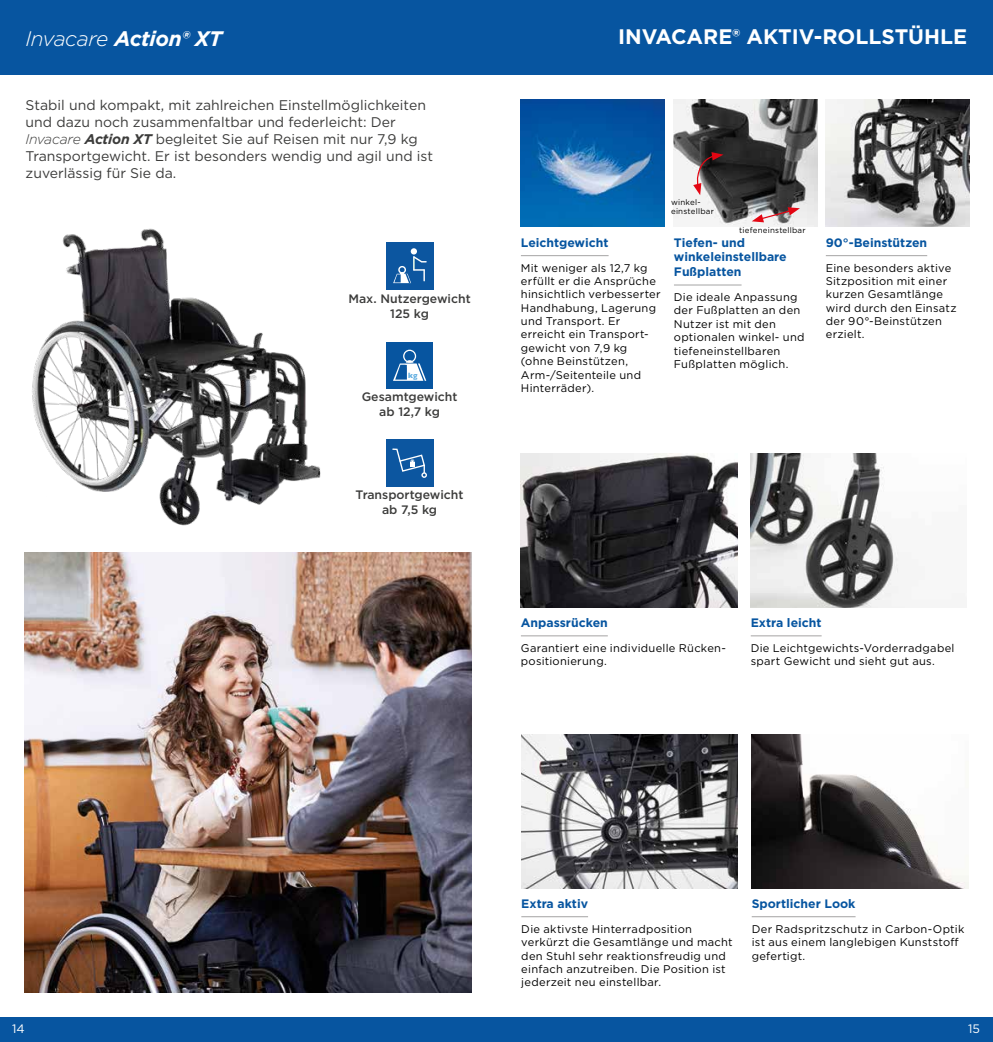
<style>
.page{position:relative;width:993px;height:1042px;background:#fff}
.page>*{position:absolute;margin:0;border:0;box-sizing:border-box;transform-origin:0 0}
.t1{font:700 21px "Gotham";color:#fff}
.t2{font:italic 700 21px "Gotham";letter-spacing:-.015em;color:#fff}
.t3{font:14px/16.8px "Gotham";color:#3c3c3b}
.t4{font:700 12.25px/14.7px "Gotham";color:#0755a0}
.t5{font:500 12.25px/14.7px "Gotham";color:#3c3c3b;text-align:center}
.t6{font:12.25px "Gotham";color:#fff}
.t7{font:11.2px/13.3px "Gotham";letter-spacing:.025em;color:#000}
.t8{font:8.05px/8.6px "Gotham";letter-spacing:.025em;color:#000}
.t9{font:700 7.88px "Gill Sans";color:#5dace0}
.s1{font-weight:300}
.s2{font-weight:300;font-style:italic}
.s3{font-weight:700;font-style:italic}
</style>
<div class="page">
<div style="left:0;top:1017px;width:992px;height:25px;background:#0755a0"></div>
<div style="left:0;top:0;width:992px;height:74px;background:#0755a0"></div>
<img style="left:673px;top:99px;width:144px;height:128px">
<div style="left:386px;top:242px;width:47px;height:47px;background:#0c56a0"></div>
<div style="left:410px;top:248px;width:7px;height:6px;background:#fff;border-radius:50%"></div>
<svg style="left:393px;top:256px;width:34px;height:27px"></svg>
<div style="left:386px;top:342px;width:47px;height:47px;background:#0755a0"></div>
<svg style="left:393px;top:350px;width:33px;height:31px"></svg>
<div style="left:386px;top:440px;width:47px;height:47px;background:#0c56a0"></div>
<svg style="left:392px;top:448px;width:35px;height:30px"></svg>
<img style="left:25px;top:553px;width:446px;height:439px">
<hr style="left:520px;top:255px;width:88px;height:1px;background:#b2b1b1">
<hr style="left:673px;top:284px;width:68px;height:2px;background:#b2b1b1">
<hr style="left:825px;top:255px;width:101px;height:1px;background:#b2b1b1">
<hr style="left:520px;top:635px;width:87px;height:1px;background:#b2b1b1">
<img style="left:750px;top:453px;width:155px;height:154px">
<hr style="left:750px;top:635px;width:71px;height:1px;background:#b2b1b1">
<hr style="left:521px;top:916px;width:67px;height:1px;background:#b2b1b1">
<img style="left:32px;top:228px;width:289px;height:298px">
<img style="left:520px;top:99px;width:144px;height:128px">
<svg style="left:751px;top:207px;width:48px;height:15px"></svg>
<svg style="left:693px;top:152px;width:30px;height:43px"></svg>
<img style="left:825px;top:99px;width:143px;height:128px">
<img style="left:520px;top:453px;width:217px;height:155px">
<img style="left:521px;top:734px;width:216px;height:154px">
<hr style="left:751px;top:916px;width:104px;height:1px;background:#b2b1b1">
<img style="left:751px;top:734px;width:216px;height:154px">
<h1 class="t2" style="left:26px;top:24px;width:198px"><span class="s1">Invacare</span> Action® XT</h1>
<p class="t3" style="left:26px;top:97px;width:409px">Stabil und kompakt, mit zahlreichen Einstellmöglichkeiten und dazu noch zusammenfaltbar und federleicht: Der <span class="s2">Invacare</span> <span class="s3">Action XT</span> begleitet Sie auf Reisen mit nur 7,9 kg Transportgewicht. Er ist besonders wendig und agil und ist zuverlässig für Sie da.</p>
<p class="t5" style="left:348px;top:291px;width:124px">Max. Nutzergewicht<br>125 kg</p>
<p class="t9" style="left:408px;top:369px;width:11px">kg</p>
<p class="t5" style="left:361px;top:389px;width:97px">Gesamtgewicht ab 12,7 kg</p>
<p class="t5" style="left:355px;top:487px;width:109px">Transportgewicht ab 7,5 kg</p>
<h1 class="t1" style="left:618px;top:23px;width:350px">INVACARE® AKTIV-ROLLSTÜHLE</h1>
<p class="t4" style="left:520px;top:235px;width:89px">Leichtgewicht</p>
<p class="t7" style="left:520px;top:261px;width:141px">Mit weniger als 12,7 kg erfüllt er die Ansprüche hinsichtlich verbesserter<br>Handhabung, Lagerung und Transport. Er erreicht ein Transport&shy;gewicht von 7,9 kg (ohne Beinstützen,<br>Arm-/Seitenteile und<br>Hinterräder).</p>
<p class="t8" style="left:671px;top:198px;width:44px">winkel&shy;einstellbar</p>
<p class="t8" style="left:739px;top:226px;width:68px">tiefeneinstellbar</p>
<p class="t4" style="left:673px;top:235px;width:114px">Tiefen- und winkeleinstellbare<br>Fußplatten</p>
<p class="t7" style="left:673px;top:290px;width:132px">Die ideale Anpassung der Fußplatten an den<br>Nutzer ist mit den optionalen winkel- und tiefeneinstellbaren<br>Fußplatten möglich.</p>
<p class="t4" style="left:825px;top:235px;width:103px">90°-Beinstützen</p>
<p class="t7" style="left:825px;top:261px;width:132px">Eine besonders aktive<br>Sitzposition mit einer kurzen Gesamtlänge wird durch den Einsatz der 90°-Beinstützen erzielt.</p>
<p class="t4" style="left:520px;top:615px;width:88px">Anpassrücken</p>
<p class="t7" style="left:520px;top:641px;width:206px">Garantiert eine individuelle Rücken&shy;positionierung.</p>
<p class="t4" style="left:750px;top:615px;width:72px">Extra leicht</p>
<p class="t7" style="left:750px;top:641px;width:205px">Die Leichtgewichts-Vorderradgabel spart Gewicht und sieht gut aus.</p>
<p class="t4" style="left:521px;top:896px;width:68px">Extra aktiv</p>
<p class="t7" style="left:521px;top:922px;width:213px">Die aktivste Hinterradposition verkürzt die Gesamtlänge und macht den Stuhl sehr reaktionsfreudig und einfach anzutreiben. Die Position ist jederzeit neu einstellbar.</p>
<p class="t4" style="left:751px;top:896px;width:105px">Sportlicher Look</p>
<p class="t7" style="left:751px;top:922px;width:214px">Der Radspritzschutz in Carbon-Optik ist aus einem langlebigen Kunststoff gefertigt.</p>
<p class="t6" style="left:12px;top:1021px;width:14px">14</p>
<p class="t6" style="left:967px;top:1021px;width:13px">15</p>
</div>
